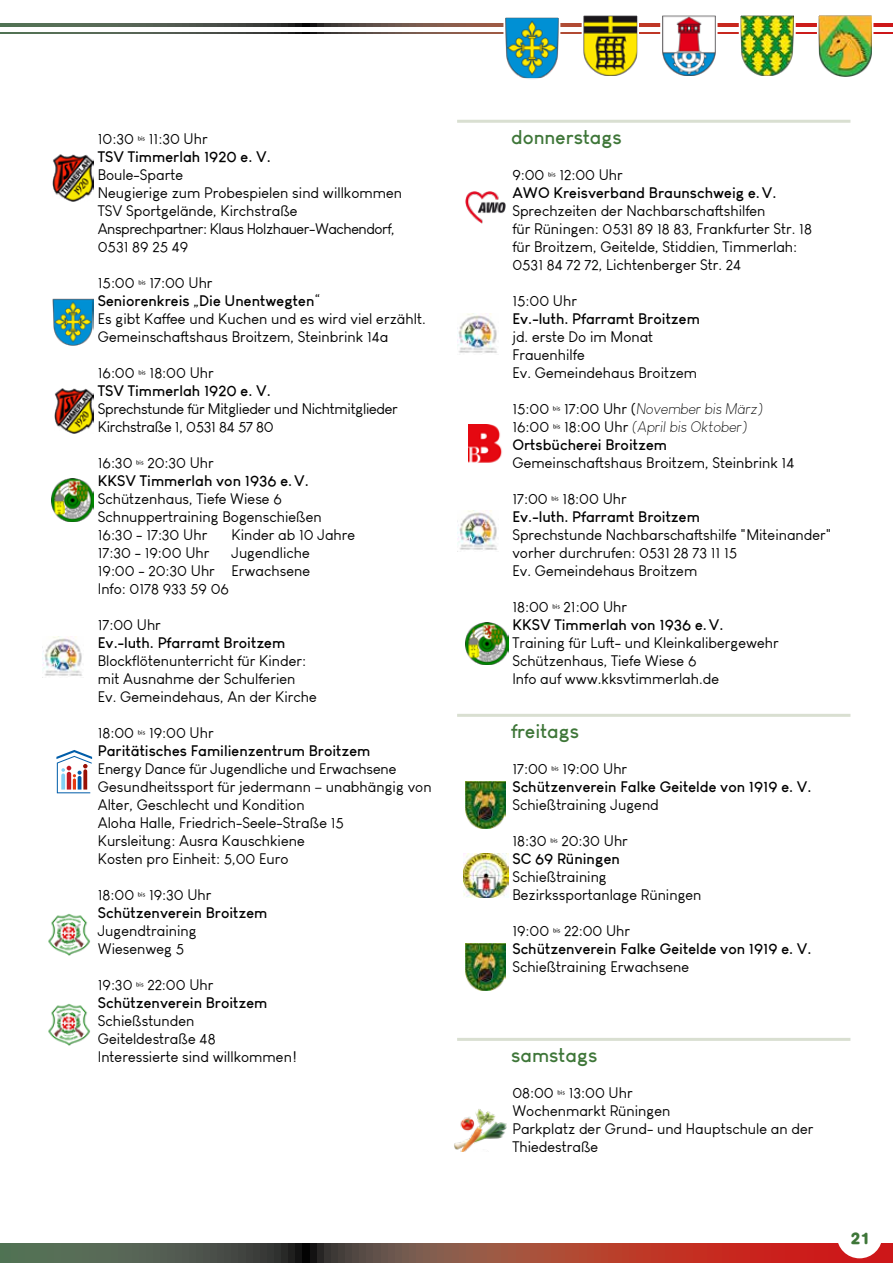
<style>
.page{position:relative;width:893px;height:1263px;background:#fff}
.page>*{position:absolute;margin:0;border:0;box-sizing:border-box;transform-origin:0 0}
.t1{font:700 19.5px "Louis George Cafe";color:#3e7638}
.t2{font:700 16.5px "Agberg";color:#3e7638}
.t3{font:15px/18px "Louis George Cafe";color:#000}
.t4{font:700 15px/18px "Louis George Cafe";color:#000}
.t5{font:300 15px/18px "Louis George Cafe";color:#000}
.t6{font:15px/18px "Louis George Cafe";letter-spacing:-.02em;color:#000}
.s1{font-weight:400}
.s2{font-family:"Source Sans Variable";font-weight:400;font-size:9px}
.s3{font-family:"Source Sans Variable";font-size:9px}
.s4{font-weight:700}
</style>
<div class="page">
<svg style="left:0;top:1243px;width:893px;height:20px;background:#834639"></svg>
<svg style="left:0;top:23px;width:893px;height:4px;background:#6a4d41"></svg>
<svg style="left:0;top:32px;width:893px;height:2px"></svg>
<img style="left:742px;top:17px;width:51px;height:58px">
<div style="left:739px;top:14px;width:57px;height:64px;border:2px solid #fff"></div>
<img style="left:820px;top:17px;width:50px;height:60px">
<div style="left:817px;top:14px;width:56px;height:66px;border:2px solid #fff"></div>
<img style="left:663px;top:17px;width:51px;height:58px">
<div style="left:660px;top:14px;width:57px;height:64px;border:2px solid #fff"></div>
<img style="left:506px;top:19px;width:51px;height:58px">
<div style="left:503px;top:16px;width:57px;height:64px;border:2px solid #fff"></div>
<img style="left:585px;top:17px;width:51px;height:58px">
<div style="left:582px;top:14px;width:57px;height:64px;border:2px solid #fff"></div>
<div style="left:837px;top:1213px;width:45px;height:45px;background:#fff;border-radius:50%"></div>
<img style="left:52px;top:155px;width:42px;height:46px">
<img style="left:52px;top:299px;width:42px;height:46px">
<img style="left:54px;top:389px;width:40px;height:44px">
<img style="left:51px;top:479px;width:43px;height:42px">
<img style="left:43px;top:636px;width:39px;height:40px">
<svg style="left:56px;top:750px;width:36px;height:43px"></svg>
<img style="left:48px;top:914px;width:42px;height:42px">
<img style="left:48px;top:1004px;width:42px;height:42px">
<hr style="left:457px;top:120px;width:393px;height:3px;background:#d9dfd1">
<hr style="left:457px;top:714px;width:393px;height:3px;background:#d9dfd1">
<hr style="left:457px;top:1038px;width:393px;height:3px;background:#d9dfd1">
<img style="left:465px;top:191px;width:40px;height:32px">
<img style="left:457px;top:313px;width:40px;height:40px">
<img style="left:469px;top:425px;width:33px;height:38px">
<img style="left:457px;top:510px;width:40px;height:40px">
<img style="left:466px;top:623px;width:42px;height:42px">
<img style="left:465px;top:782px;width:40px;height:46px">
<img style="left:464px;top:853px;width:44px;height:45px">
<img style="left:465px;top:944px;width:40px;height:46px">
<img style="left:454px;top:1109px;width:53px;height:42px">
<p class="t4" style="left:98px;top:129px;width:175px"><span class="s1">10:30</span> <span class="s2">bis</span> <span class="s1">11:30 Uhr<br></span>TSV Timmerlah 1920 e. V.</p>
<p class="t3" style="left:98px;top:166px;width:306px">Boule-Sparte<br>Neugierige zum Probespielen sind willkommen<br>TSV Sportgelände, Kirchstraße<br>Ansprechpartner: Klaus Holzhauer-Wachendorf,<br>0531 89 25 49</p>
<p class="t3" style="left:98px;top:274px;width:329px">15:00 <span class="s3">bis</span> 17:00 Uhr<br><span class="s4">Seniorenkreis</span> „<span class="s4">Die Unentwegten</span>“<br>Es gibt Kaffee und Kuchen und es wird viel erzählt.<br>Gemeinschaftshaus Broitzem, Steinbrink 14a</p>
<p class="t4" style="left:98px;top:363px;width:175px"><span class="s1">16:00</span> <span class="s2">bis</span> <span class="s1">18:00 Uhr<br></span>TSV Timmerlah 1920 e. V.</p>
<p class="t6" style="left:98px;top:400px;width:302px">Sprechstunde für Mitglieder und Nichtmitglieder<br>Kirchstraße 1, 0531 84 57 80</p>
<p class="t4" style="left:98px;top:453px;width:213px"><span class="s1">16:30</span> <span class="s2">bis</span> <span class="s1">20:30 Uhr<br></span>KKSV Timmerlah von 1936 e.V.</p>
<p class="t3" style="left:98px;top:490px;width:226px">Schützenhaus, Tiefe Wiese 6<br>Schnuppertraining Bogenschießen<br>16:30 - 17:30 Uhr</p>
<p class="t3" style="left:232px;top:526px;width:125px">Kinder ab 10 Jahre</p>
<p class="t3" style="left:98px;top:544px;width:214px;text-align:justify;text-indent:134px">Jugendliche 19:00 - 20:30 Uhr Erwachsene Info: 0178 933 59 06</p>
<p class="t3" style="left:98px;top:616px;width:65px">17:00 Uhr</p>
<p class="t4" style="left:98px;top:633px;width:189px">Ev.-luth. Pfarramt Broitzem</p>
<p class="t3" style="left:98px;top:652px;width:220px">Blockflötenunterricht für Kinder: mit Ausnahme der Schulferien<br>Ev. Gemeindehaus, An der Kirche</p>
<p class="t4" style="left:98px;top:723px;width:274px"><span class="s1">18:00</span> <span class="s2">bis</span> <span class="s1">19:00 Uhr<br></span>Paritätisches Familienzentrum Broitzem</p>
<p class="t3" style="left:98px;top:760px;width:335px">Energy Dance für Jugendliche und Erwachsene Gesundheitssport für jedermann – unabhängig von Alter, Geschlecht und Kondition<br>Aloha Halle, Friedrich-Seele-Straße 15<br>Kursleitung: Ausra Kauschkiene<br>Kosten pro Einheit: 5,00 Euro</p>
<p class="t4" style="left:98px;top:885px;width:171px"><span class="s1">18:00</span> <span class="s2">bis</span> <span class="s1">19:30 Uhr<br></span>Schützenverein Broitzem</p>
<p class="t3" style="left:98px;top:922px;width:100px">Jugendtraining<br>Wiesenweg 5</p>
<p class="t4" style="left:98px;top:975px;width:171px"><span class="s1">19:30</span> <span class="s2">bis</span> <span class="s1">22:00 Uhr<br></span>Schützenverein Broitzem</p>
<p class="t3" style="left:98px;top:1012px;width:200px">Schießstunden<br>Geiteldestraße 48<br>Interessierte sind willkommen!</p>
<p class="t3" style="left:98px;top:544px;width:113px">17:30 - 19:00 Uhr</p>
<h1 class="t1" style="left:511px;top:125px;width:112px">donnerstags</h1>
<p class="t4" style="left:512px;top:165px;width:266px"><span class="s1">9:00</span> <span class="s2">bis</span> <span class="s1">12:00 Uhr<br></span>AWO Kreisverband Braunschweig e.V.</p>
<p class="t3" style="left:512px;top:202px;width:301px">Sprechzeiten der Nachbarschaftshilfen<br>für Rüningen: 0531 89 18 83, Frankfurter Str. 18 für Broitzem, Geitelde, Stiddien, Timmerlah:<br>0531 84 72 72, Lichtenberger Str. 24</p>
<p class="t3" style="left:512px;top:292px;width:66px">15:00 Uhr</p>
<p class="t4" style="left:512px;top:309px;width:189px">Ev.-luth. Pfarramt Broitzem</p>
<p class="t3" style="left:512px;top:328px;width:186px">jd. erste Do im Monat<br>Frauenhilfe<br>Ev. Gemeindehaus Broitzem</p>
<p class="t5" style="left:512px;top:400px;width:253px"><span class="s1">15:00</span> <span class="s2">bis</span> <span class="s1">17:00 Uhr (</span>November bis März)<br><span class="s1">16:00</span> <span class="s2">bis</span> <span class="s1">18:00 Uhr</span> (April bis Oktober)<br><span class="s4">Ortsbücherei Broitzem</span></p>
<p class="t3" style="left:512px;top:454px;width:284px">Gemeinschaftshaus Broitzem, Steinbrink 14</p>
<p class="t4" style="left:512px;top:489px;width:189px"><span class="s1">17:00</span> <span class="s2">bis</span> <span class="s1">18:00 Uhr<br></span>Ev.-luth. Pfarramt Broitzem</p>
<p class="t3" style="left:512px;top:526px;width:321px">Sprechstunde Nachbarschaftshilfe "Miteinander" vorher durchrufen: 0531 28 73 11 15<br>Ev. Gemeindehaus Broitzem</p>
<p class="t4" style="left:512px;top:597px;width:213px"><span class="s1">18:00</span> <span class="s2">bis</span> <span class="s1">21:00 Uhr<br></span>KKSV Timmerlah von 1936 e.V.</p>
<p class="t3" style="left:512px;top:634px;width:268px">Training für Luft- und Kleinkalibergewehr<br>Schützenhaus, Tiefe Wiese 6<br>Info auf www.kksvtimmerlah.de</p>
<h1 class="t1" style="left:511px;top:719px;width:70px">freitags</h1>
<p class="t4" style="left:512px;top:759px;width:301px"><span class="s1">17:00</span> <span class="s2">bis</span> <span class="s1">19:00 Uhr<br></span>Schützenverein Falke Geitelde von 1919 e. V.</p>
<p class="t3" style="left:512px;top:796px;width:148px">Schießtraining Jugend</p>
<p class="t3" style="left:512px;top:832px;width:117px">18:30 <span class="s3">bis</span> 20:30 Uhr<br><span class="s4">SC 69 Rüningen</span></p>
<p class="t3" style="left:512px;top:868px;width:191px">Schießtraining<br>Bezirkssportanlage Rüningen</p>
<p class="t4" style="left:512px;top:921px;width:301px"><span class="s1">19:00</span> <span class="s2">bis</span> <span class="s1">22:00 Uhr<br></span>Schützenverein Falke Geitelde von 1919 e. V.</p>
<p class="t3" style="left:512px;top:958px;width:178px">Schießtraining Erwachsene</p>
<h1 class="t1" style="left:511px;top:1043px;width:88px">samstags</h1>
<p class="t3" style="left:512px;top:1084px;width:303px">08:00 <span class="s3">bis</span> 13:00 Uhr<br>Wochenmarkt Rüningen<br>Parkplatz der Grund- und Hauptschule an der<br>Thiedestraße</p>
<p class="t2" style="left:851px;top:1229px;width:21px">21</p>
</div>
